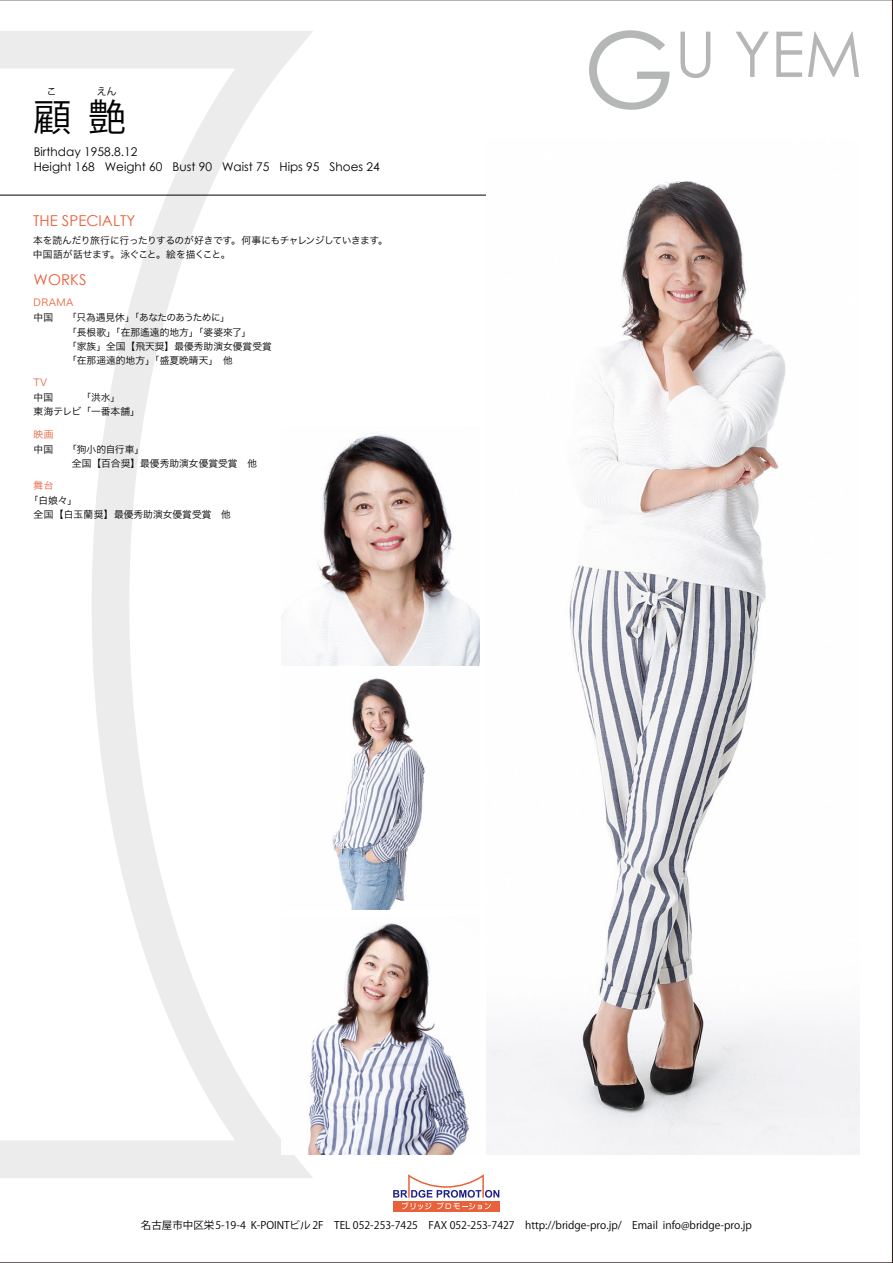
<style>
.page{position:relative;width:893px;height:1263px;background:#fff}
.page>*{position:absolute;margin:0;border:0;box-sizing:border-box;transform-origin:0 0}
.t1{font:63px "Century Gothic";color:#b5b6b6}
.t2{font:37.5px "Koz Go Pro";color:#000}
.t3{font:15px "Century Gothic";color:#e9613b}
.t4{font:12px/15px "Century Gothic";color:#000}
.t5{font:10.5px "Koz Go Pro";color:#000}
.t6{font:9.75px/14.2px "Hira Kaku Pro W3";color:#000}
.t7{font:9.75px/14.2px "Hira Kaku Pro W3";letter-spacing:-.045em;color:#000}
.t8{font:9.75px "Hira Kaku Pro W3";letter-spacing:.04em;color:#e9613b}
.t9{font:9.75px "Koz Go Pro";color:#000}
.s1{font-size:105.3px}
</style>
<div class="page">
<svg style="left:2px;top:31px;width:352px;height:1147px"></svg>
<svg style="left:393px;top:1209px;width:106px;height:2px"></svg>
<svg style="left:393px;top:1174px;width:106px;height:35px"></svg>
<hr style="left:0;top:195px;width:512px;height:1px;background:#000">
<img style="left:282px;top:427px;width:198px;height:238px">
<img style="left:486px;top:181px;width:374px;height:973px">
<img style="left:282px;top:672px;width:143px;height:238px">
<img style="left:282px;top:916px;width:188px;height:238px">
<p class="t9" style="left:47px;top:85px;width:11px">こ</p>
<p class="t9" style="left:97px;top:85px;width:21px">えん</p>
<h2 class="t2" style="left:33px;top:93px;width:94px">顧 艶</h2>
<p class="t4" style="left:34px;top:144px;width:348px">Birthday 1958.8.12<br>Height 168 Weight 60 Bust 90 Waist 75 Hips 95 Shoes 24</p>
<h3 class="t3" style="left:33px;top:211px;width:104px">THE SPECIALTY</h3>
<p class="t7" style="left:33px;top:232px;width:356px">本を読んだり旅行に行ったりするのが好きです。何事にもチャレンジしていきます。中国語が話せます。泳ぐこと。絵を描くこと。</p>
<p class="t8" style="left:34px;top:294px;width:41px">DRAMA</p>
<p class="t6" style="left:33px;top:310px;width:21px">中国</p>
<p class="t6" style="left:67px;top:310px;width:206px">「只為遇見休」「あなたのあうために」<br>「長根歌」「在那遙遠的地方」「婆婆來了」<br>「家族」全国【飛天奨】最優秀助演女優賞受賞「在那遥遠的地方」「盛夏晩晴天」　他</p>
<p class="t8" style="left:34px;top:373px;width:15px">TV</p>
<p class="t6" style="left:33px;top:389px;width:108px">中国<br>東海テレビ「一番本舗」</p>
<h3 class="t3" style="left:34px;top:271px;width:54px">WORKS</h3>
<p class="t6" style="left:81px;top:389px;width:40px">「洪水」</p>
<p class="t8" style="left:34px;top:425px;width:21px">映画</p>
<p class="t6" style="left:33px;top:441px;width:21px">中国</p>
<p class="t6" style="left:72px;top:441px;width:187px;text-indent:-5px">「狗小的自行車」<br>全国【百合奨】最優秀助演女優賞受賞　他</p>
<p class="t8" style="left:34px;top:476px;width:21px">舞台</p>
<p class="t6" style="left:34px;top:492px;width:199px;text-indent:-5px">「白娘々」<br>全国【白玉蘭奨】最優秀助演女優賞受賞　他</p>
<h1 class="t1" style="left:583px;top:16px;width:281px"><span class="s1">G</span>U YEM</h1>
<p class="t5" style="left:141px;top:1218px;width:612px">名古屋市中区栄5-19-4 K-POINTビル 2F　TEL 052-253-7425　FAX 052-253-7427　http://bridge-pro.jp/　Email info@bridge-pro.jp</p>
</div>
